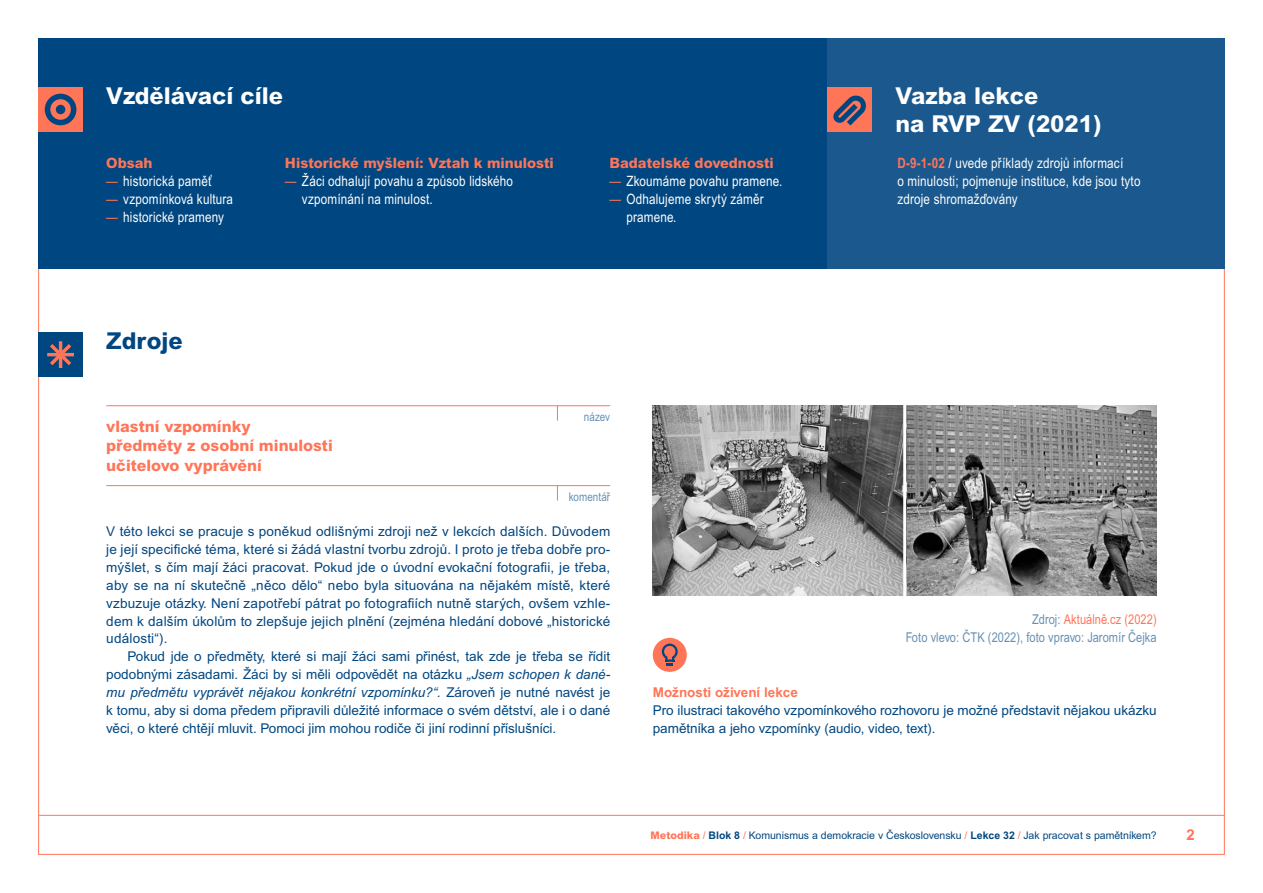
<style>
.page{position:relative;width:1263px;height:893px;background:#fff}
.page>*{position:absolute;margin:0;border:0;box-sizing:border-box;transform-origin:0 0}
.t1{font:800 23.25px/27.9px "Arial MT Pro";color:#fff}
.t2{font:800 23.25px "Arial MT Pro";color:#004680}
.t3{font:800 15.75px/19.5px "Arial MT Pro";color:#ff7558}
.t4{font:700 15px "Arial MT Pro";color:#ff7558}
.t5{font:14.25px/18px "Arial Narrow MT Pro";letter-spacing:.015em;color:#fff}
.t6{font:800 14.25px "Arial MT Pro";color:#ff7558}
.t7{font:13.5px/17.9px "Arial MT Pro";color:#004680;text-align:justify}
.t8{font:13.5px/18px "Arial Narrow MT Pro";letter-spacing:.005em;color:#6690b3;text-align:right}
.t9{font:700 13.5px "Arial MT Pro";color:#ff7558}
.t10{font:13.2px "Arial MT Pro";color:#004680}
.t11{font:12px "Arial Narrow MT Pro";letter-spacing:.01em;color:#6690b3}
.t12{font:10.5px "Arial MT Pro";color:#004680}
.s1{color:#ff7558}
.s2{font-weight:700;color:#ff7558}
.s3{font-style:italic}
.s4{font-size:13.5px}
.s5{font-weight:800;color:#ff7558}
.s6{font-weight:700}
</style>
<div class="page">
<hr style="left:39px;top:815px;width:1186px;height:1px;background:#ff7558">
<div style="left:38px;top:38px;width:1187px;height:230px;background:#004680"></div>
<div style="left:827px;top:38px;width:398px;height:230px;background:#1a588d"></div>
<div style="left:38px;top:87px;width:45px;height:45px;background:#ff7558"></div>
<div style="left:45px;top:94px;width:31px;height:31px;background:#004680;border-radius:50%"></div>
<svg style="left:50px;top:99px;width:21px;height:21px"></svg>
<div style="left:56px;top:105px;width:9px;height:9px;background:#004680;border-radius:50%"></div>
<div style="left:827px;top:87px;width:45px;height:45px;background:#ff7558"></div>
<svg style="left:833px;top:95px;width:33px;height:30px"></svg>
<div style="left:38px;top:333px;width:45px;height:44px;background:#004680"></div>
<svg style="left:47px;top:341px;width:27px;height:27px"></svg>
<hr style="left:106px;top:485px;width:504px;height:1px;background:#ff7558">
<svg style="left:557px;top:486px;width:1px;height:15px"></svg>
<hr style="left:106px;top:405px;width:504px;height:1px;background:#ff7558">
<svg style="left:557px;top:405px;width:1px;height:16px"></svg>
<img style="left:906px;top:405px;width:251px;height:190px">
<img style="left:653px;top:405px;width:250px;height:190px">
<div style="left:653px;top:638px;width:34px;height:34px;background:#ff7558;border-radius:50%"></div>
<svg style="left:662px;top:644px;width:16px;height:22px"></svg>
<h1 class="t1" style="left:106px;top:82px;width:178px">Vzdělávací cíle</h1>
<h1 class="t1" style="left:895px;top:82px;width:208px">Vazba lekce<br>na RVP ZV (2021)</h1>
<p class="t6" style="left:106px;top:154px;width:48px">Obsah</p>
<p class="t5" style="left:106px;top:172px;width:107px"><span class="s1">—</span> historická paměť</p>
<p class="t5" style="left:106px;top:190px;width:128px"><span class="s1">—</span> vzpomínková kultura</p>
<p class="t5" style="left:106px;top:208px;width:119px"><span class="s1">—</span> historické prameny</p>
<p class="t5" style="left:897px;top:154px;width:245px"><span class="s2">D-9-1-02</span> / uvede příklady zdrojů informací<br>o minulosti; pojmenuje instituce, kde jsou tyto zdroje shromažďovány</p>
<p class="t6" style="left:285px;top:154px;width:270px">Historické myšlení: Vztah k minulosti</p>
<p class="t5" style="left:302px;top:172px;width:213px;text-indent:-17px"><span class="s1">—</span> Žáci odhalují povahu a způsob lidského vzpomínání na minulost.</p>
<p class="t6" style="left:609px;top:154px;width:166px">Badatelské dovednosti</p>
<p class="t5" style="left:609px;top:172px;width:175px"><span class="s1">—</span> Zkoumáme povahu pramene.</p>
<p class="t5" style="left:626px;top:190px;width:139px;text-indent:-17px"><span class="s1">—</span> Odhalujeme skrytý záměr pramene.</p>
<h1 class="t2" style="left:106px;top:327px;width:78px">Zdroje</h1>
<p class="t3" style="left:106px;top:417px;width:228px">vlastní vzpomínky<br>předměty z osobní minulosti učitelovo vyprávění</p>
<p class="t11" style="left:584px;top:409px;width:28px">název</p>
<p class="t11" style="left:569px;top:489px;width:43px">komentář</p>
<p class="t7" style="left:106px;top:523px;width:505px">V této lekci se pracuje s poněkud odlišnými zdroji než v lekcích dalších. Důvodem je její specifické téma, které si žádá vlastní tvorbu zdrojů. I proto je třeba dobře pro&shy;mýšlet, s čím mají žáci pracovat. Pokud jde o úvodní evokační fotografii, je třeba, aby se na ní skutečně „něco dělo“ nebo byla situována na nějakém místě, které vzbuzuje otázky. N ení zapotřebí pátrat po fotografiích nutně starých, ovšem vzhle&shy;dem k dalším úkolům to zlepšuje jejich plnění (zejména hledání dobové „historické události“).</p>
<p class="t7" style="left:106px;top:648px;width:505px;text-indent:21px">Pokud jde o předměty, které si mají žáci sami přinést, tak zde je třeba se řídit podobnými zásadami. Žáci by si měli odpovědět na otázku <span class="s3">„Jsem schopen k dané&shy;mu předmětu vyprávět nějakou konkrétní vzpomínku?“.</span> Zároveň je nutné navést je k tomu, aby si doma předem připravili důležité informace o svém dětství, ale i o dané věci, o které chtějí mluvit. Pomoci jim mohou rodiče či jiní rodinní příslušníci.</p>
<p class="t8" style="left:906px;top:610px;width:252px">Zdroj: <span class="s1">Aktuálně.cz (2022)<br></span>Foto vlevo: ČTK (2022), foto vpravo: Jaromír Čejka</p>
<p class="t9" style="left:653px;top:684px;width:147px">Možnosti oživení lekce</p>
<p class="t7" style="left:653px;top:702px;width:505px">Pro ilustraci takového vzpomínkového rozhovoru je možné představit nějakou ukázku</p>
<p class="t10" style="left:653px;top:720px;width:284px"><span class="s4">pamětníka a</span> jeho vzpomínky (audio, video, text).</p>
<p class="t12" style="left:651px;top:829px;width:508px"><span class="s5">Metodika</span> <span class="s1">/</span> <span class="s6">Blok 8</span> <span class="s1">/</span> Komunismus a demokracie v Československu <span class="s1">/</span> <span class="s6">Lekce 32</span> <span class="s1">/</span> Jak pracovat s pamětníkem?</p>
<p class="t4" style="left:1186px;top:826px;width:10px">2</p>
</div>
